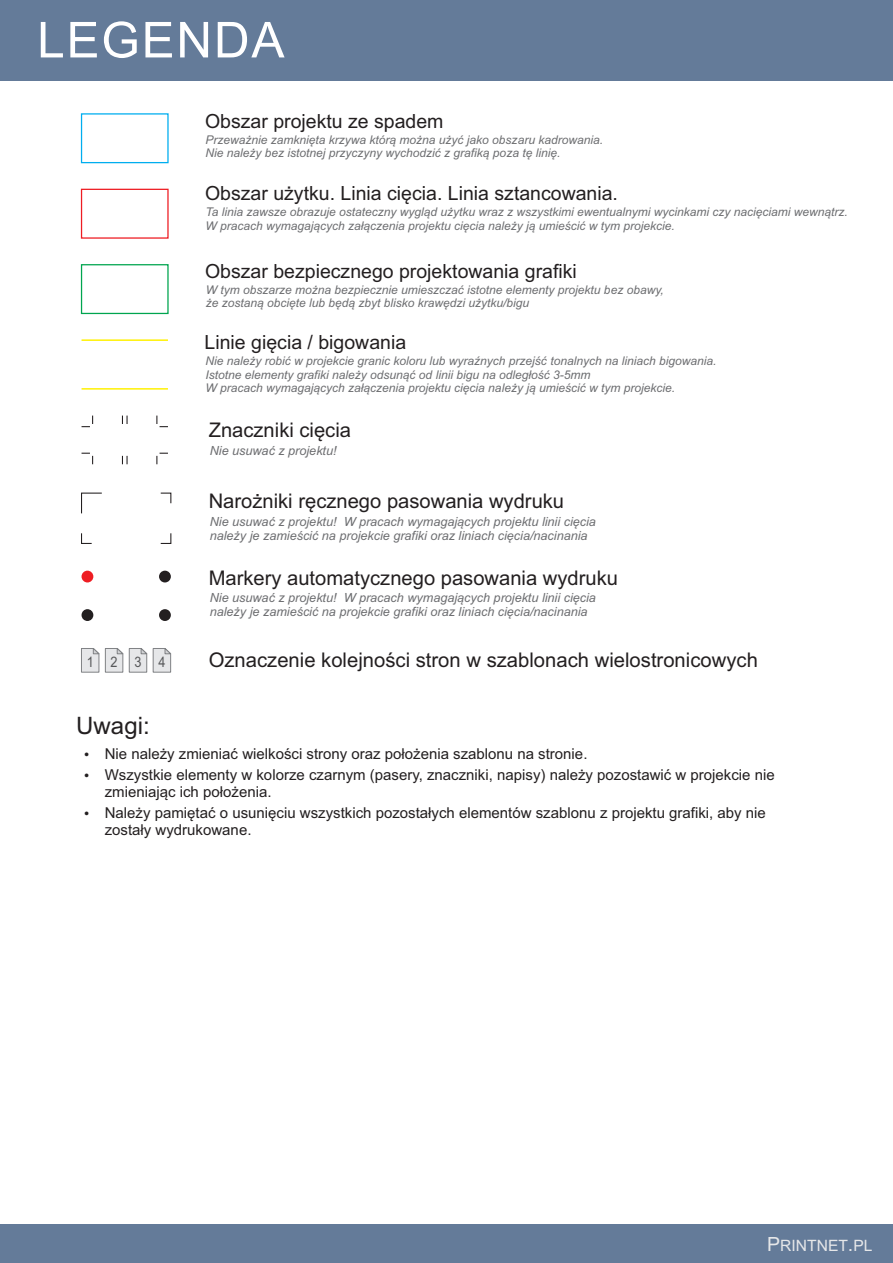
<style>
.page{position:relative;width:893px;height:1263px;background:#fff}
.page>*{position:absolute;margin:0;border:0;box-sizing:border-box;transform-origin:0 0}
.t1{font:24px "Arial";color:#231f20}
.t2{font:20.25px "Arial";color:#231f20}
.t3{font:19.5px "Arial";color:#231f20}
.t4{font:15.6px "Arial";color:#e6e7e9}
.t5{font:15px/21.3px "Arial";color:#231f20}
.t6{font:14.55px "Arial";color:#57585a;scale:.88 1}
.t7{font:italic 12.6px/14.1px "Arial";color:#6c6d70}
.t8{font:italic 12px/13.4px "Arial";color:#6c6d70}
.s1{font-size:19.5px}
</style>
<div class="page">
<div style="left:0;top:0;width:893px;height:81px;background:#647b99"></div>
<svg style="left:41px;top:21px;width:244px;height:37px"></svg>
<div style="left:0;top:1224px;width:893px;height:39px;background:#647b99"></div>
<div style="left:81px;top:113px;width:88px;height:50px;border:1px solid #00aeef"></div>
<div style="left:81px;top:189px;width:88px;height:50px;border:1px solid #ee1d23"></div>
<div style="left:81px;top:264px;width:88px;height:50px;border:1px solid #00a54f"></div>
<hr style="left:82px;top:339px;width:86px;height:2px;background:#fff101">
<hr style="left:82px;top:388px;width:86px;height:2px;background:#fff101">
<svg style="left:81px;top:492px;width:21px;height:22px"></svg>
<svg style="left:81px;top:533px;width:11px;height:11px"></svg>
<svg style="left:160px;top:533px;width:12px;height:11px"></svg>
<svg style="left:160px;top:492px;width:12px;height:12px"></svg>
<div style="left:82px;top:571px;width:11px;height:11px;background:#ee1d23;border-radius:50%"></div>
<div style="left:159px;top:571px;width:12px;height:11px;background:#231f20;border-radius:50%"></div>
<div style="left:159px;top:609px;width:12px;height:12px;background:#231f20;border-radius:50%"></div>
<div style="left:82px;top:609px;width:11px;height:12px;background:#231f20;border-radius:50%"></div>
<svg style="left:81px;top:648px;width:91px;height:25px"></svg>
<svg style="left:156px;top:416px;width:12px;height:11px"></svg>
<svg style="left:156px;top:453px;width:12px;height:11px"></svg>
<svg style="left:82px;top:453px;width:11px;height:11px"></svg>
<svg style="left:82px;top:416px;width:11px;height:11px"></svg>
<svg style="left:122px;top:416px;width:6px;height:8px"></svg>
<svg style="left:122px;top:456px;width:6px;height:8px"></svg>
<h3 class="t3" style="left:205px;top:114px;width:240px">Obszar projektu ze spadem</h3>
<p class="t8" style="left:206px;top:134px;width:399px">Przeważnie zamknięta krzywa którą można użyć jako obszaru kadrowania.<br>Nie należy bez istotnej przyczyny wychodzić z grafiką poza tę linię.</p>
<h3 class="t3" style="left:205px;top:186px;width:414px">Obszar użytku. Linia cięcia. Linia sztancowania.</h3>
<p class="t8" style="left:205px;top:206px;width:644px">Ta linia zawsze obrazuje ostateczny wygląd użytku wraz z wszystkimi ewentualnymi wycinkami czy nacięciami wewnątrz.<br>W pracach wymagających załączenia projektu cięcia należy ją umieścić w tym projekcie.</p>
<h3 class="t3" style="left:205px;top:264px;width:373px">Obszar bezpiecznego projektowania grafiki</h3>
<p class="t8" style="left:206px;top:284px;width:459px">W tym obszarze można bezpiecznie umieszczać istotne elementy projektu bez obawy, że zostaną obcięte lub będą zbyt blisko krawędzi użytku/bigu</p>
<h3 class="t3" style="left:205px;top:334px;width:203px">Linie gięcia / bigowania</h3>
<p class="t8" style="left:206px;top:355px;width:512px">Nie należy robić w projekcie granic koloru lub wyraźnych przejść tonalnych na liniach bigowania.<br>Istotne elementy grafiki należy odsunąć od linii bigu na odległość 3-5mm<br>W pracach wymagających załączenia projektu cięcia należy ją umieścić w tym projekcie.</p>
<h2 class="t2" style="left:209px;top:422px;width:144px">Znaczniki cięcia</h2>
<p class="t7" style="left:210px;top:444px;width:128px">Nie usuwać z projektu!</p>
<h2 class="t2" style="left:209px;top:494px;width:357px">Narożniki ręcznego pasowania wydruku</h2>
<p class="t7" style="left:210px;top:516px;width:388px">Nie usuwać z projektu! W pracach wymagających projektu linii cięcia należy je zamieścić na projekcie grafiki oraz liniach cięcia/nacinania</p>
<h2 class="t2" style="left:209px;top:570px;width:411px">Markery automatycznego pasowania wydruku</h2>
<p class="t7" style="left:210px;top:592px;width:388px">Nie usuwać z projektu! W pracach wymagających projektu linii cięcia należy je zamieścić na projekcie grafiki oraz liniach cięcia/nacinania</p>
<p class="t6" style="left:87px;top:656px;width:91px">1234</p>
<h2 class="t2" style="left:209px;top:652px;width:551px">Oznaczenie kolejności stron w szablonach wielostronicowych</h2>
<h1 class="t1" style="left:76px;top:716px;width:75px">Uwagi:</h1>
<p class="t5" style="left:105px;top:744px;width:671px">Nie należy zmieniać wielkości strony oraz położenia szablonu na stronie.<br>Wszystkie elementy w kolorze czarnym (pasery, znaczniki, napisy) należy pozostawić w projekcie nie</p>
<p class="t5" style="left:105px;top:782px;width:663px">zmieniając ich położenia.<br>Należy pamiętać o usunięciu wszystkich pozostałych elementów szablonu z projektu grafiki, aby nie</p>
<p class="t5" style="left:105px;top:820px;width:148px">zostały wydrukowane.</p>
<h3 class="t4" style="left:767px;top:1239px;width:107px"><span class="s1">P</span>RINTNET<span class="s1">.</span>PL</h3>
</div>
